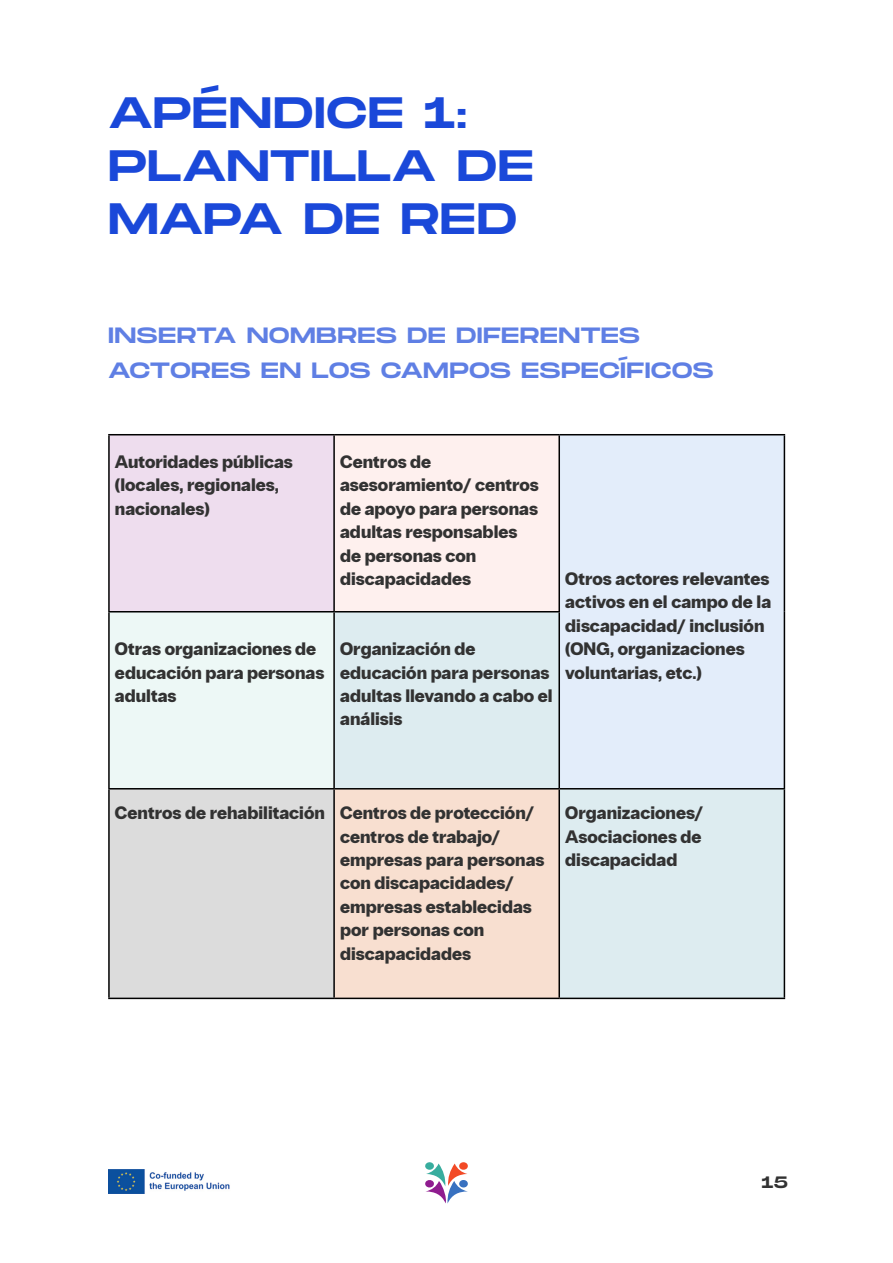
<style>
.page{position:relative;width:893px;height:1263px;background:#fff}
.page>*{position:absolute;margin:0;border:0;box-sizing:border-box;transform-origin:0 0}
.t1{font:43.8px/52.7px "Monument Extended";letter-spacing:-.005em;color:#1a48d9}
.t2{font:22.2px/35.4px "Monument Extended";letter-spacing:.01em;color:#5f7fe4}
.t3{font:900 18px/23.4px "PP Radio Grotesk";color:#323232}
.t4{font:16.5px "Monument Extended";color:#323232}
</style>
<div class="page">
<img style="left:108px;top:1170px;width:122px;height:23px">
<svg style="left:425px;top:1162px;width:43px;height:41px"></svg>
<div style="left:109px;top:435px;width:225px;height:177px;background:#ede"></div>
<div style="left:334px;top:435px;width:225px;height:177px;background:#fef0ee"></div>
<div style="left:559px;top:435px;width:225px;height:354px;background:#e3edfa"></div>
<div style="left:109px;top:612px;width:225px;height:177px;background:#edf8f6"></div>
<svg style="left:335px;top:612px;width:449px;height:386px;fill:#ddecf0"></svg>
<div style="left:109px;top:789px;width:225px;height:209px;background:#dcdcdc"></div>
<div style="left:334px;top:789px;width:225px;height:209px;background:#f8dfd0"></div>
<hr style="left:108px;top:434px;width:226px;height:1px;background:#000">
<hr style="left:108px;top:435px;width:2px;height:176px;background:#000">
<hr style="left:334px;top:434px;width:225px;height:1px;background:#000">
<hr style="left:333px;top:435px;width:2px;height:176px;background:#000">
<hr style="left:559px;top:434px;width:226px;height:1px;background:#000">
<hr style="left:558px;top:435px;width:2px;height:176px;background:#000">
<hr style="left:784px;top:435px;width:1px;height:177px;background:#000">
<hr style="left:108px;top:611px;width:226px;height:1px;background:#000">
<hr style="left:108px;top:612px;width:2px;height:176px;background:#000">
<hr style="left:334px;top:611px;width:226px;height:1px;background:#000">
<hr style="left:333px;top:612px;width:2px;height:176px;background:#000">
<hr style="left:558px;top:612px;width:2px;height:176px;background:#000">
<hr style="left:784px;top:612px;width:1px;height:176px;background:#000">
<hr style="left:108px;top:788px;width:226px;height:1px;background:#000">
<hr style="left:108px;top:789px;width:2px;height:209px;background:#000">
<hr style="left:334px;top:788px;width:225px;height:1px;background:#000">
<hr style="left:333px;top:789px;width:2px;height:209px;background:#000">
<hr style="left:559px;top:788px;width:226px;height:1px;background:#000">
<hr style="left:558px;top:789px;width:2px;height:209px;background:#000">
<hr style="left:784px;top:789px;width:1px;height:209px;background:#000">
<hr style="left:108px;top:998px;width:226px;height:1px;background:#000">
<hr style="left:334px;top:998px;width:225px;height:1px;background:#000">
<hr style="left:559px;top:998px;width:226px;height:1px;background:#000">
<h1 class="t1" style="left:108px;top:86px;width:427px">APÉNDICE 1:<br>PLANTILLA DE<br>MAPA DE RED</h1>
<p class="t2" style="left:108px;top:317px;width:607px">INSERTA NOMBRES DE DIFERENTES<br>ACTORES EN LOS CAMPOS ESPECÍFICOS</p>
<p class="t3" style="left:115px;top:450px;width:180px">Autoridades públicas (locales, regionales, nacionales)</p>
<p class="t3" style="left:340px;top:450px;width:200px">Centros de asesoramiento/ centros de apoyo para personas adultas responsables de personas con discapacidades</p>
<p class="t3" style="left:115px;top:637px;width:211px">Otras organizaciones de educación para personas adultas</p>
<p class="t3" style="left:340px;top:637px;width:214px">Organización de educación para personas adultas llevando a cabo el análisis</p>
<p class="t3" style="left:565px;top:567px;width:207px">Otros actores relevantes activos en el campo de la discapacidad/ inclusión (ONG, organizaciones voluntarias, etc.)</p>
<p class="t3" style="left:340px;top:801px;width:206px;text-indent:-225px">Centros de rehabilitación Centros de protección/ centros de trabajo/ empresas para personas con discapacidades/ empresas establecidas por personas con discapacidades</p>
<p class="t3" style="left:565px;top:801px;width:140px;text-align:justify">Organizaciones/ Asociaciones de discapacidad</p>
<p class="t4" style="left:762px;top:1170px;width:28px">15</p>
</div>
